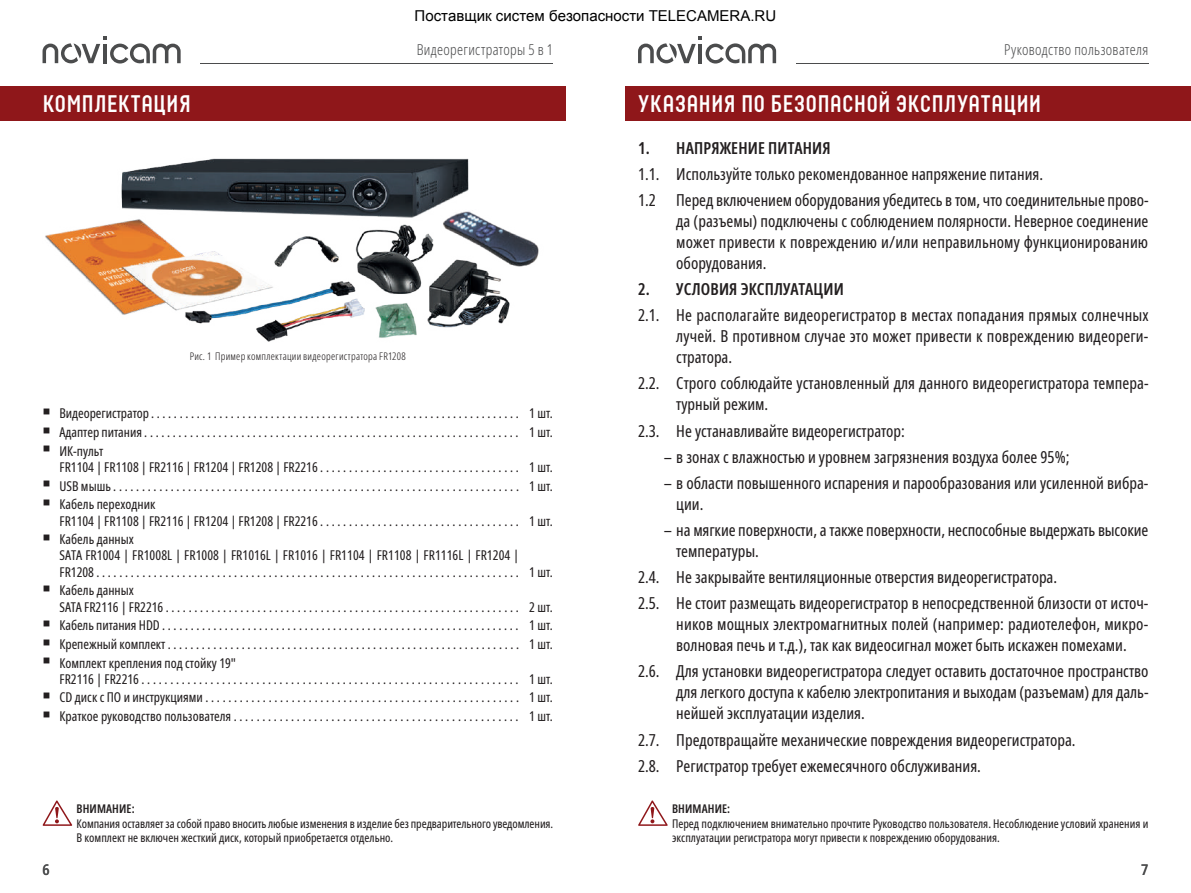
<style>
.page{position:relative;width:1191px;height:893px;background:#fff}
.page>*{position:absolute;margin:0;border:0;box-sizing:border-box;transform-origin:0 0}
.t1{font:700 24px "Neubau Pro";letter-spacing:.005em;color:#fff}
.t2{font:extra-condensed 16.5px/21px "Noto Sans";color:#231f20}
.t3{font:600 extra-condensed 16.5px "Noto Sans";letter-spacing:.01em;color:#231f20}
.t4{font:300 condensed 15px "Noto Sans";letter-spacing:.025em;color:#4b4c4d;scale:.9 1}
.t5{font:500 condensed 15px "Noto Sans";color:#4b4c4d}
.t6{font:extra-condensed 13.5px/16.2px "Noto Sans";color:#231f20}
.t7{font:extra-condensed 12px/14.4px "Noto Sans";color:#231f20}
.t8{font:600 extra-condensed 12px "Noto Sans";letter-spacing:.01em;color:#231f20}
.t9{font:300 extra-condensed 10.5px "Noto Sans";letter-spacing:.025em;color:#231f20}
</style>
<div class="page">
<hr style="left:796px;top:63px;width:352px;height:1px;background:#4b4c4d">
<svg style="left:638px;top:37px;width:138px;height:27px"></svg>
<div style="left:625px;top:86px;width:566px;height:34px;background:#8f171a"></div>
<hr style="left:201px;top:63px;width:352px;height:1px;background:#4b4c4d">
<svg style="left:43px;top:37px;width:138px;height:27px"></svg>
<div style="left:0;top:86px;width:566px;height:34px;background:#8f171a"></div>
<svg style="left:43px;top:800px;width:29px;height:26px"></svg>
<svg style="left:638px;top:800px;width:29px;height:26px"></svg>
<img style="left:45px;top:158px;width:494px;height:184px">
<h1 class="t1" style="left:43px;top:90px;width:150px">КОМПЛЕКТАЦИЯ</h1>
<p class="t4" style="left:417px;top:40px;width:153px">Видеорегистраторы 5 в 1</p>
<p class="t9" style="left:190px;top:349px;width:218px">Рис. 1 Пример комплектации видеорегистратора FR1208</p>
<p class="t6" style="left:43px;top:406px;width:512px">○ Видеорегистратор ................................................................. 1 шт.</p>
<p class="t6" style="left:43px;top:424px;width:512px">○ Адаптер питания .................................................................. 1 шт.</p>
<p class="t6" style="left:60px;top:443px;width:495px;text-indent:-17px">○ ИК-пульт<br>FR1104 | FR1108 | FR2116 | FR1204 | FR1208 | FR2216 ................................... 1 шт.</p>
<p class="t6" style="left:43px;top:478px;width:512px">○ USB мышь ....................................................................... 1 шт.</p>
<p class="t6" style="left:60px;top:497px;width:495px;text-indent:-17px">○ Кабель переходник<br>FR1104 | FR1108 | FR2116 | FR1204 | FR1208 | FR2216 ................................... 1 шт.</p>
<p class="t6" style="left:60px;top:532px;width:495px;text-indent:-17px">○ Кабель данных<br>SATA FR1004 | FR1008L | FR1008 | FR1016L | FR1016 | FR1104 | FR1108 | FR1116L | FR1204 |<br>FR1208 .......................................................................... 1 шт.</p>
<p class="t6" style="left:60px;top:583px;width:495px;text-indent:-17px">○ Кабель данных<br>SATA FR2116 | FR2216 .............................................................. 2 шт.</p>
<p class="t6" style="left:43px;top:618px;width:512px">○ Кабель питания HDD ............................................................... 1 шт.</p>
<p class="t6" style="left:43px;top:636px;width:512px">○ Крепежный комплект .............................................................. 1 шт.</p>
<p class="t6" style="left:60px;top:655px;width:495px;text-indent:-17px">○ Комплект крепления под стойку 19"<br>FR2116 | FR2216 .................................................................. 1 шт.</p>
<p class="t6" style="left:43px;top:690px;width:512px">○ CD диск с ПО и инструкциями ....................................................... 1 шт.</p>
<p class="t6" style="left:43px;top:708px;width:512px">○ Краткое руководство пользователя .................................................. 1 шт.</p>
<p class="t8" style="left:77px;top:800px;width:60px">ВНИМАНИЕ:</p>
<p class="t7" style="left:77px;top:816px;width:478px">Компания оставляет за собой право вносить любые изменения в изделие без предварительного уведомления.<br>В комплект не включен жесткий диск, который приобретается отдельно.</p>
<p class="t4" style="left:1004px;top:40px;width:162px">Руководство пользователя</p>
<h1 class="t1" style="left:638px;top:90px;width:405px">УКАЗАНИЯ ПО БЕЗОПАСНОЙ ЭКСПЛУАТАЦИИ</h1>
<p class="t3" style="left:638px;top:136px;width:194px">1. НАПРЯЖЕНИЕ ПИТАНИЯ</p>
<p class="t2" style="left:638px;top:161px;width:512px;line-height:26.1px">1.1. Используйте только рекомендованное напряжение питания.<br>1.2 Перед включением оборудования убедитесь в том, что соединительные прово-</p>
<p class="t2" style="left:676px;top:211px;width:473px;text-align:justify">да (разъемы) подключены с соблюдением полярности. Неверное соединение может привести к повреждению и/или неправильному функционированию оборудования.</p>
<p class="t3" style="left:638px;top:277px;width:207px">2. УСЛОВИЯ ЭКСПЛУАТАЦИИ</p>
<p class="t2" style="left:676px;top:305px;width:474px;text-align:justify;text-indent:-38px">2.1. Не располагайте видеорегистратор в местах попадания прямых солнечных лучей. В противном случае это может привести к повреждению видеореги&shy;стратора.</p>
<p class="t2" style="left:676px;top:373px;width:474px;text-indent:-38px">2.2. Строго соблюдайте установленный для данного видеорегистратора темпера&shy;турный режим.</p>
<p class="t2" style="left:638px;top:421px;width:268px">2.3. Не устанавливайте видеорегистратор:</p>
<p class="t2" style="left:664px;top:447px;width:407px">– в зонах с влажностью и уровнем загрязнения воздуха более 95%;</p>
<p class="t2" style="left:676px;top:473px;width:473px;text-indent:-13px">– в области повышенного испарения и парообразования или усиленной вибра&shy;ции.</p>
<p class="t2" style="left:676px;top:520px;width:474px;text-indent:-13px">– на мягкие поверхности, а также поверхности, неспособные выдержать высокие температуры.</p>
<p class="t2" style="left:638px;top:565px;width:512px;line-height:26.1px">2.4. Не закрывайте вентиляционные отверстия видеорегистратора.<br>2.5. Не стоит размещать видеорегистратор в непосредственной близости от источ-</p>
<p class="t2" style="left:676px;top:614px;width:473px">ников мощных электромагнитных полей (например: радиотелефон, микро&shy;волновая печь и т.д.), так как видеосигнал может быть искажен помехами.</p>
<p class="t2" style="left:676px;top:661px;width:474px;text-align:justify;text-indent:-38px">2.6. Для установки видеорегистратора следует оставить достаточное пространство для легкого доступа к кабелю электропитания и выходам (разъемам) для даль&shy;нейшей эксплуатации изделия.</p>
<p class="t2" style="left:638px;top:727px;width:439px;line-height:26.1px">2.7. Предотвращайте механические повреждения видеорегистратора.<br>2.8. Регистратор требует ежемесячного обслуживания.</p>
<p class="t8" style="left:672px;top:800px;width:60px">ВНИМАНИЕ:</p>
<p class="t7" style="left:672px;top:816px;width:478px">Перед подключением внимательно прочтите Руководство пользователя. Несоблюдение условий хранения и эксплуатации регистратора могут привести к повреждению оборудования.</p>
<p class="t5" style="left:43px;top:859px;width:9px">6</p>
<p class="t5" style="left:1141px;top:859px;width:9px">7</p>
</div>
